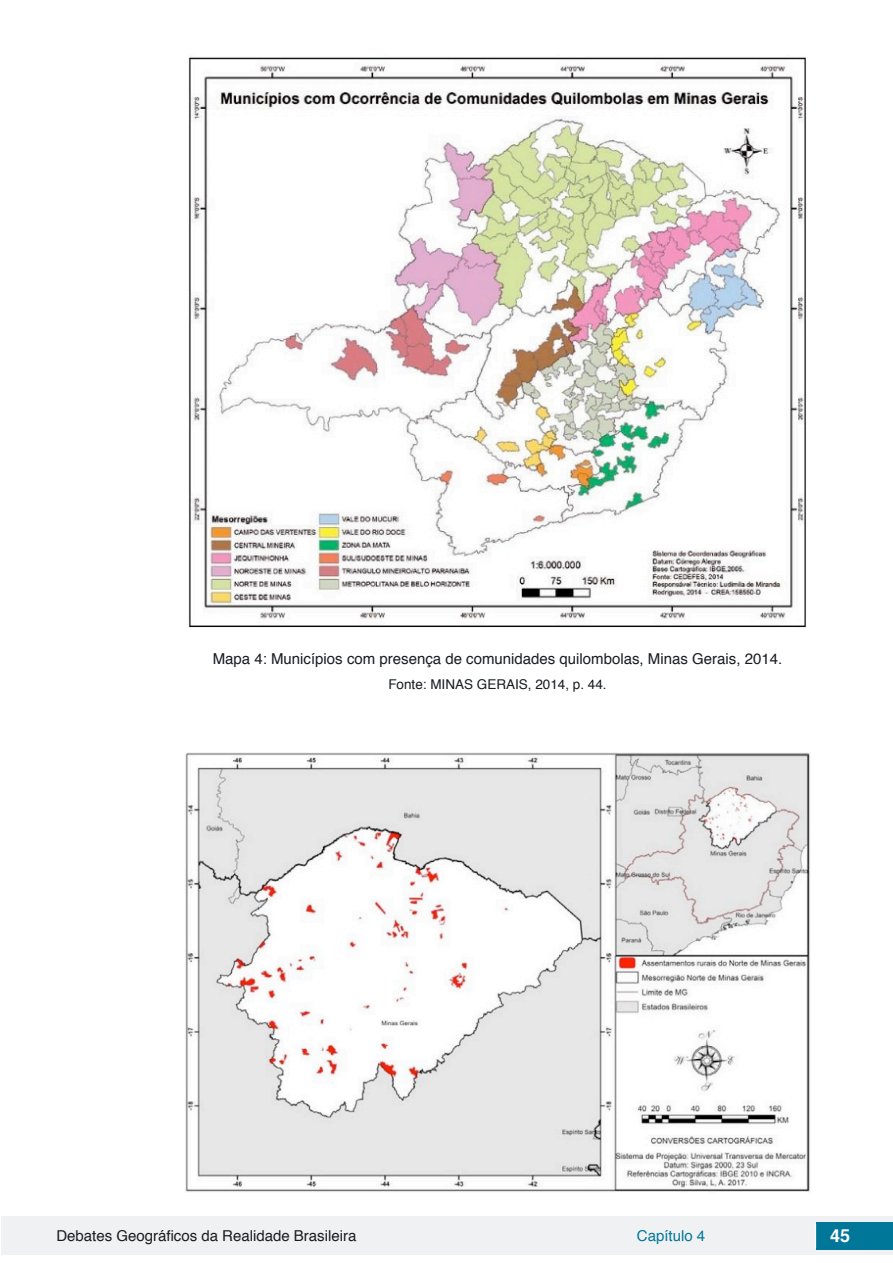
<style>
.page{position:relative;width:893px;height:1263px;background:#fff}
.page>*{position:absolute;margin:0;border:0;box-sizing:border-box;transform-origin:0 0}
.t1{font:700 18px "Helvetica";color:#fff}
.ref_tabelas{font:15px "Helvetica";color:#181c21}
.t2{font:15px "Helvetica";color:#007699}
.tab_fonte{font:13.5px "Helvetica";color:#181c21}
</style>
<div class="page">
<div style="left:1px;top:1216px;width:891px;height:38px;background:#f0f1f2"></div>
<div style="left:816px;top:1222px;width:77px;height:27px;background:#007699"></div>
<svg style="left:815px;top:1224px;width:1px;height:24px"></svg>
<img style="left:188px;top:57px;width:618px;height:571px">
<img style="left:185px;top:752px;width:625px;height:440px">
<p class="ref_tabelas" style="left:213px;top:647px;width:571px">Mapa 4: Municípios com presença de comunidades quilombolas, Minas Gerais, 2014.</p>
<p class="tab_fonte" style="left:388px;top:673px;width:220px">Fonte: MINAS GERAIS, 2014, p. 44.</p>
<p class="ref_tabelas" style="left:56px;top:1224px;width:302px">Debates Geográficos da Realidade Brasileira</p>
<p class="t2" style="left:637px;top:1224px;width:70px">Capítulo 4</p>
<p class="t1" style="left:830px;top:1221px;width:22px">45</p>
</div>
